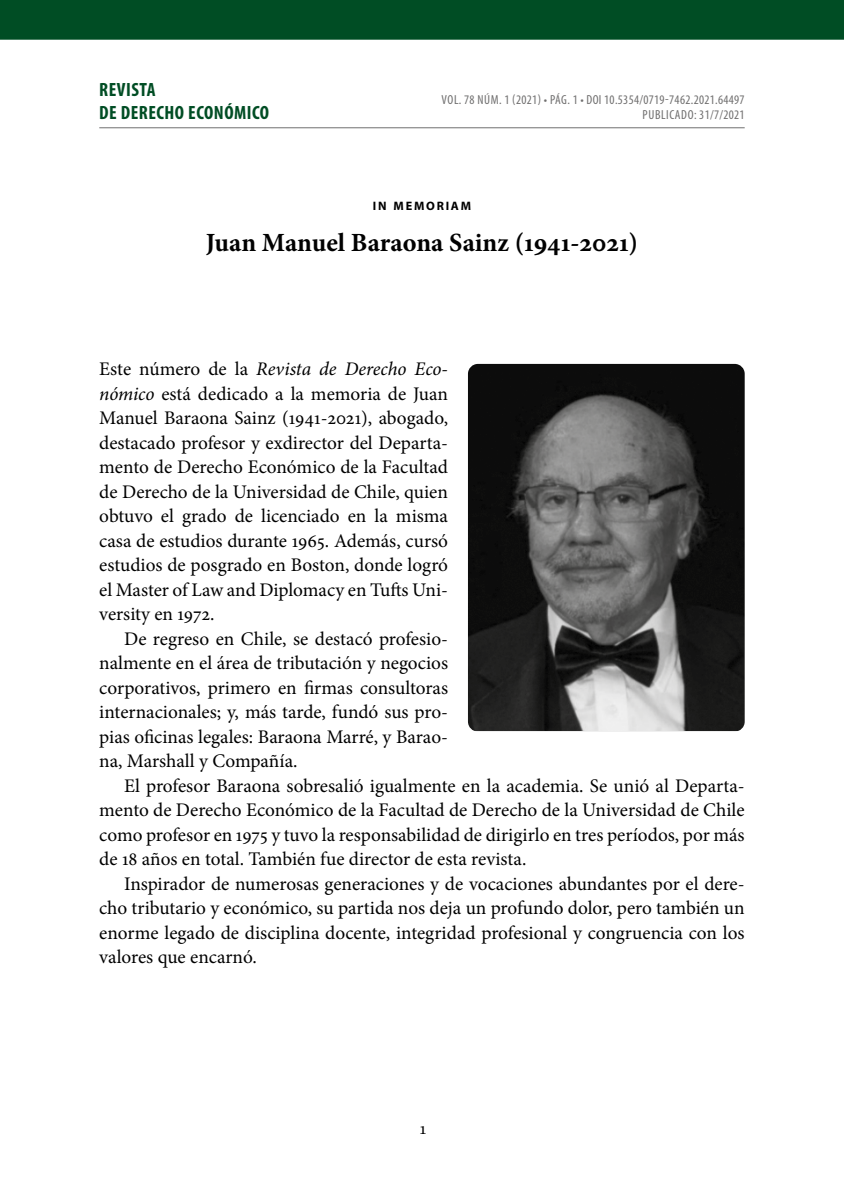
<style>
.page{position:relative;width:844px;height:1191px;background:#fff}
.page>*{position:absolute;margin:0;border:0;box-sizing:border-box;transform-origin:0 0}
.t1{font:700 26.25px "Minion Pro";color:#000}
.t2{font:19.25px/24.5px "Minion Pro";color:#000;text-align:justify}
.t3{font:700 condensed 19.25px/23.1px "Myriad Pro";letter-spacing:.025em;color:#004d24}
.t4{font:17.5px "Minion Pro";color:#000}
.t5{font:condensed 13.12px/15.8px "Myriad Pro";letter-spacing:.025em;color:#706f6f;text-align:right}
.t6{font:700 12.25px "Myriad Pro";letter-spacing:.145em;color:#000}
.s1{font-style:inherit}
.s2{font-style:italic}
</style>
<div class="page">
<hr style="left:99px;top:127px;width:645px;height:1px;background:#706f6f">
<div style="left:0;top:0;width:843px;height:40px;background:#004d24"></div>
<img style="left:468px;top:364px;width:276px;height:367px">
<p class="t3" style="left:99px;top:78px;width:171px">REVISTA<br>DE DERECHO ECONÓMICO</p>
<p class="t5" style="left:441px;top:91px;width:304px">VOL. 78 NÚM. 1 (2021) • PÁG. 1 • <span class="s1">DOI</span> 10.5354/0719-7462.2021.64497<br>PUBLICADO: 31/7/2021</p>
<p class="t6" style="left:373px;top:198px;width:100px">IN MEMORIAM</p>
<h1 class="t1" style="left:206px;top:224px;width:433px">Juan Manuel Baraona Sainz (1941-2021)</h1>
<p class="t2" style="left:99px;top:357px;width:350px">Este número de la <span class="s2">Revista de Derecho Eco&shy;nómico</span> está dedicado a la memoria de Juan Manuel Baraona Sainz (1941-2021), abogado, destacado profesor y exdirector del Departa&shy;mento de Derecho Económico de la Facultad de Derecho de la Universidad de Chile, quien obtuvo el grado de licenciado en la misma casa de estudios durante 1965. Además, cursó estudios de posgrado en Boston, donde logró el Master of Law and Diplomacy en Tufts Uni&shy;versity en 1972.</p>
<p class="t2" style="left:99px;top:626px;width:350px;text-indent:25px">De regreso en Chile, se destacó profesio&shy;nalmente en el área de tributación y negocios corporativos, primero en firmas consultoras internacionales; y, más tarde, fundó sus pro&shy;pias oficinas legales: Baraona Marré, y Barao&shy;na, Marshall y Compañía.</p>
<p class="t2" style="left:99px;top:773px;width:646px;text-indent:25px">El profesor Baraona sobresalió igualmente en la academia. Se unió al Departa&shy;mento de Derecho Económico de la Facultad de Derecho de la Universidad de Chile como profesor en 1975 y tuvo la responsabilidad de dirigirlo en tres períodos, por más de 18 años en total. También fue director de esta revista.</p>
<p class="t2" style="left:99px;top:871px;width:646px;text-indent:25px">Inspirador de numerosas generaciones y de vocaciones abundantes por el dere&shy;cho tributario y económico, su partida nos deja un profundo dolor, pero también un enorme legado de disciplina docente, integridad profesional y congruencia con los valores que encarnó.</p>
<p class="t4" style="left:419px;top:1117px;width:10px">1</p>
</div>
